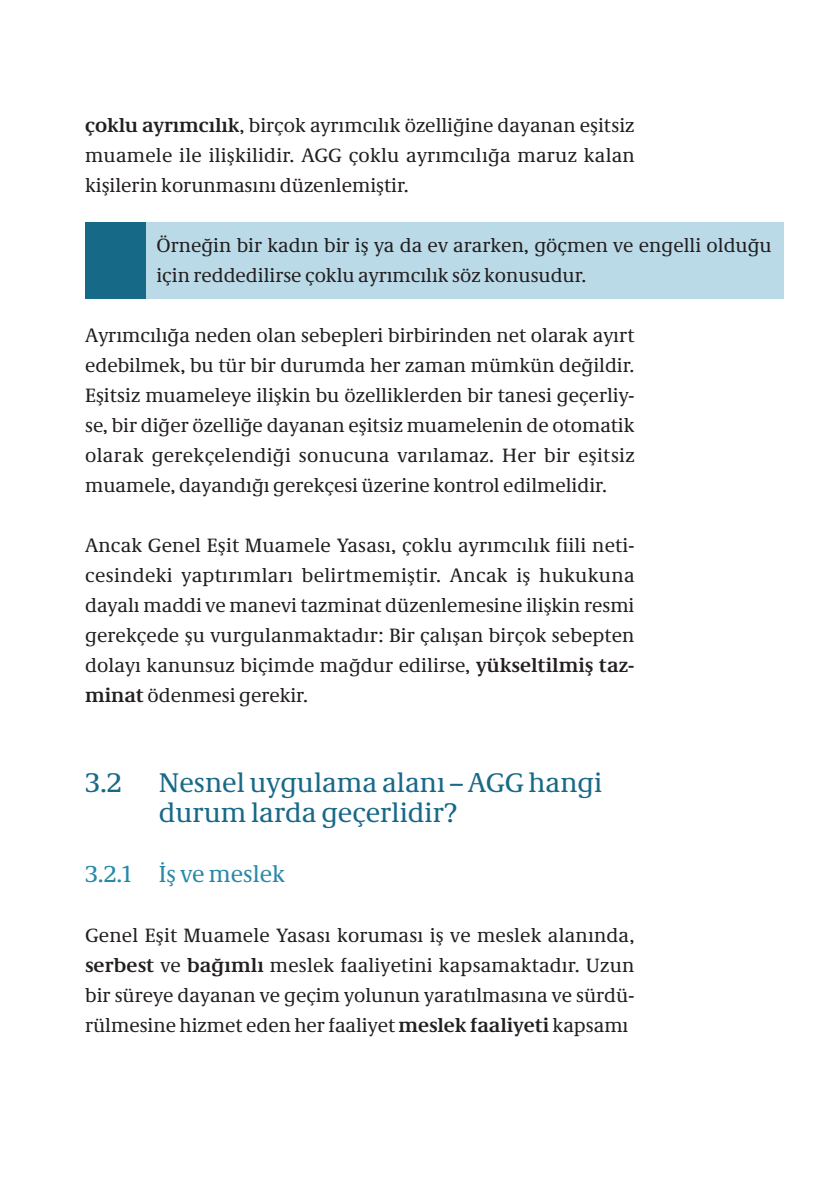
<style>
.page{position:relative;width:840px;height:1191px;background:#fff}
.page>*{position:absolute;margin:0;border:0;box-sizing:border-box;transform-origin:0 0}
.t1{font:28px/30px "Neue Demos Turk";color:#176988}
.t2{font:24px "Neue Demos Turk";color:#2889a7}
.t3{font:20px/30px "Neue Demos Turk";color:#231f20;text-align:justify}
.s1{font-weight:700}
</style>
<div class="page">
<div style="left:85px;top:222px;width:697px;height:76px;background:#bbdae8"></div>
<div style="left:85px;top:222px;width:60px;height:76px;background:#176988"></div>
<p class="t3" style="left:85px;top:110px;width:551px"><span class="s1">çoklu ayrımcılık</span>, birçok ayrımcılık özelliğine dayanan eşitsiz muamele ile ilişkilidir. AGG çoklu ayrımcılığa maruz kalan kişilerin korunmasını düzenlemiştir.</p>
<p class="t3" style="left:156px;top:230px;width:616px">Örneğin bir kadın bir iş ya da ev ararken, göçmen ve engelli olduğu için reddedilirse çoklu ayrımcılık söz konusudur.</p>
<p class="t3" style="left:85px;top:320px;width:551px">Ayrımcılığa neden olan sebepleri birbirinden net olarak ayırt edebilmek, bu tür bir durumda her zaman mümkün değildir.<br>Eşitsiz muameleye ilişkin bu özelliklerden bir tanesi geçerliy&shy;se, bir diğer özelliğe dayanan eşitsiz muamelenin de otomatik olarak gerekçelendiği sonucuna varılamaz. Her bir eşitsiz muamele, dayandığı gerekçesi üzerine kontrol edilmelidir.</p>
<p class="t3" style="left:85px;top:530px;width:550px">Ancak Genel Eşit Muamele Yasası, çoklu ayrımcılık fiili neti&shy;cesindeki yaptırımları belirtmemiştir. Ancak iş hukukuna dayalı maddi ve manevi tazminat düzenlemesine ilişkin resmi gerekçede şu vurgulanmaktadır: Bir çalışan birçok sebepten dolayı kanunsuz biçimde mağdur edilirse, <span class="s1">yükseltilmiş taz&shy;minat</span> ödenmesi gerekir.</p>
<h1 class="t1" style="left:85px;top:767px;width:38px">3.2</h1>
<h1 class="t1" style="left:159px;top:767px;width:444px">Nesnel uygulama alanı – AGG hangi durum larda geçerlidir?</h1>
<p class="t2" style="left:85px;top:859px;width:201px">3.2.1 İş ve meslek</p>
<p class="t3" style="left:85px;top:920px;width:550px">Genel Eşit Muamele Yasası koruması iş ve meslek alanında, <span class="s1">serbest</span> ve <span class="s1">bağımlı</span> meslek faaliyetini kapsamaktadır. Uzun bir süreye dayanan ve geçim yolunun yaratılmasına ve sürdü&shy;rülmesine hizmet eden her faaliyet <span class="s1">meslek faaliyeti</span> kapsamı</p>
</div>
